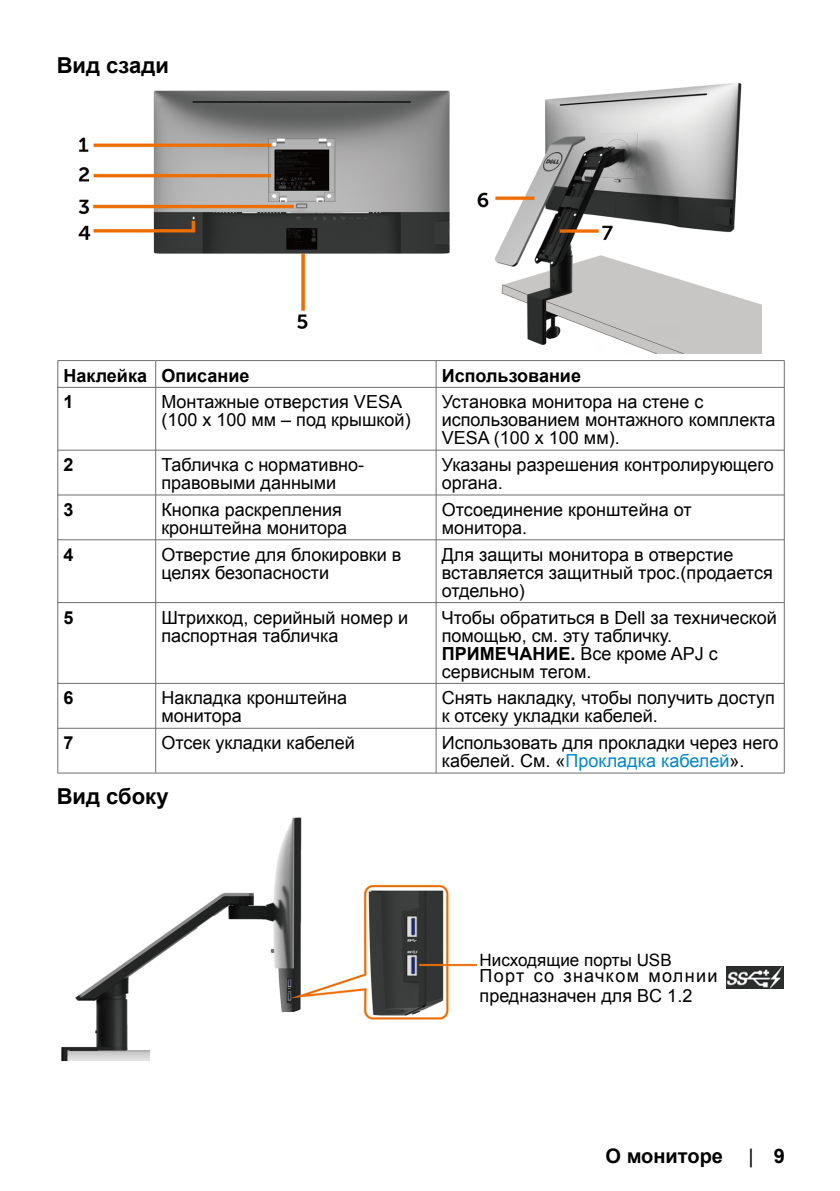
<style>
.page{position:relative;width:840px;height:1191px;background:#fff}
.page>*{position:absolute;margin:0;border:0;box-sizing:border-box;transform-origin:0 0}
.Head4{font:700 22px "Arial";color:#000}
.t1{font:700 20px "Arial";color:#000}
.t2{font:20px "Arial";color:#000}
.Callout{font:18px/18px "Arial";color:#000}
.Paragraph{font:18px/18px "Arial";color:#000}
.table_paragraph{font:18px/19.8px "Arial";letter-spacing:.05em;color:#000}
.Callout_Head{font:700 18px "Arial";color:#000}
.Callout-2{font:700 18px "Arial";color:#000}
.Callout-3{font:17px "Arial";color:#000}
.s1{font-weight:700}
.s2{color:#0087cb}
</style>
<div class="page">
<img style="left:78px;top:82px;width:683px;height:272px">
<hr style="left:57px;top:360px;width:98px;height:1px;background:#6d6e71">
<svg style="left:57px;top:361px;width:1px;height:26px"></svg>
<hr style="left:155px;top:360px;width:281px;height:1px;background:#6d6e71">
<svg style="left:155px;top:361px;width:1px;height:26px"></svg>
<hr style="left:436px;top:360px;width:348px;height:1px;background:#6d6e71">
<svg style="left:435px;top:361px;width:1px;height:26px"></svg>
<svg style="left:783px;top:361px;width:1px;height:26px"></svg>
<hr style="left:57px;top:387px;width:99px;height:1px;background:#6d6e71">
<hr style="left:57px;top:387px;width:1px;height:63px;background:#6d6e71">
<hr style="left:155px;top:387px;width:281px;height:1px;background:#6d6e71">
<hr style="left:155px;top:388px;width:1px;height:62px;background:#6d6e71">
<hr style="left:435px;top:387px;width:349px;height:1px;background:#6d6e71">
<hr style="left:435px;top:388px;width:1px;height:62px;background:#6d6e71">
<hr style="left:783px;top:387px;width:1px;height:63px;background:#6d6e71">
<hr style="left:57px;top:450px;width:99px;height:1px;background:#6d6e71">
<hr style="left:57px;top:450px;width:1px;height:45px;background:#6d6e71">
<hr style="left:155px;top:450px;width:281px;height:1px;background:#6d6e71">
<hr style="left:155px;top:450px;width:1px;height:44px;background:#6d6e71">
<hr style="left:435px;top:450px;width:349px;height:1px;background:#6d6e71">
<hr style="left:435px;top:450px;width:1px;height:44px;background:#6d6e71">
<hr style="left:783px;top:450px;width:1px;height:45px;background:#6d6e71">
<hr style="left:57px;top:494px;width:99px;height:1px;background:#6d6e71">
<hr style="left:57px;top:495px;width:1px;height:45px;background:#6d6e71">
<hr style="left:155px;top:494px;width:281px;height:1px;background:#6d6e71">
<hr style="left:155px;top:495px;width:1px;height:44px;background:#6d6e71">
<hr style="left:435px;top:494px;width:349px;height:1px;background:#6d6e71">
<hr style="left:435px;top:495px;width:1px;height:44px;background:#6d6e71">
<hr style="left:783px;top:495px;width:1px;height:45px;background:#6d6e71">
<hr style="left:57px;top:539px;width:99px;height:1px;background:#6d6e71">
<hr style="left:57px;top:540px;width:1px;height:62px;background:#6d6e71">
<hr style="left:155px;top:539px;width:281px;height:1px;background:#6d6e71">
<hr style="left:155px;top:540px;width:1px;height:62px;background:#6d6e71">
<hr style="left:435px;top:539px;width:349px;height:1px;background:#6d6e71">
<hr style="left:435px;top:540px;width:1px;height:62px;background:#6d6e71">
<hr style="left:783px;top:540px;width:1px;height:62px;background:#6d6e71">
<hr style="left:57px;top:602px;width:99px;height:1px;background:#6d6e71">
<hr style="left:57px;top:602px;width:1px;height:81px;background:#6d6e71">
<hr style="left:155px;top:602px;width:281px;height:1px;background:#6d6e71">
<hr style="left:155px;top:603px;width:1px;height:80px;background:#6d6e71">
<hr style="left:435px;top:602px;width:349px;height:1px;background:#6d6e71">
<hr style="left:435px;top:603px;width:1px;height:80px;background:#6d6e71">
<hr style="left:783px;top:602px;width:1px;height:81px;background:#6d6e71">
<hr style="left:57px;top:683px;width:99px;height:1px;background:#6d6e71">
<hr style="left:57px;top:683px;width:1px;height:45px;background:#6d6e71">
<hr style="left:155px;top:683px;width:281px;height:1px;background:#6d6e71">
<hr style="left:155px;top:683px;width:1px;height:45px;background:#6d6e71">
<hr style="left:435px;top:683px;width:349px;height:1px;background:#6d6e71">
<hr style="left:435px;top:683px;width:1px;height:45px;background:#6d6e71">
<hr style="left:783px;top:683px;width:1px;height:45px;background:#6d6e71">
<hr style="left:57px;top:728px;width:99px;height:1px;background:#6d6e71">
<hr style="left:57px;top:728px;width:1px;height:44px;background:#6d6e71">
<hr style="left:155px;top:728px;width:281px;height:1px;background:#6d6e71">
<hr style="left:155px;top:728px;width:1px;height:44px;background:#6d6e71">
<hr style="left:435px;top:728px;width:349px;height:1px;background:#6d6e71">
<hr style="left:435px;top:728px;width:1px;height:44px;background:#6d6e71">
<hr style="left:783px;top:728px;width:1px;height:44px;background:#6d6e71">
<hr style="left:57px;top:772px;width:98px;height:1px;background:#6d6e71">
<hr style="left:155px;top:772px;width:281px;height:1px;background:#6d6e71">
<hr style="left:436px;top:772px;width:348px;height:1px;background:#6d6e71">
<img style="left:61px;top:817px;width:415px;height:243px">
<img style="left:726px;top:966px;width:56px;height:23px">
<p class="Head4" style="left:57px;top:50px;width:114px">Вид сзади</p>
<p class="Callout_Head" style="left:63px;top:363px;width:85px">Наклейка</p>
<p class="Callout_Head" style="left:161px;top:363px;width:90px">Описание</p>
<p class="Callout_Head" style="left:441px;top:363px;width:141px">Использование</p>
<p class="Callout-2" style="left:63px;top:390px;width:12px">1</p>
<p class="Paragraph" style="left:161px;top:393px;width:251px">Монтажные отверстия VESA (100 x 100 мм – под крышкой)</p>
<p class="Paragraph" style="left:441px;top:393px;width:335px">Установка монитора на стене с использованием монтажного комплекта<br>VESA (100 x 100 мм).</p>
<p class="Callout-2" style="left:63px;top:453px;width:12px">2</p>
<p class="Callout" style="left:161px;top:456px;width:204px">Табличка с нормативно&shy;правовыми данными</p>
<p class="Callout" style="left:441px;top:456px;width:333px">Указаны разрешения контролирующего органа.</p>
<p class="Callout-2" style="left:63px;top:498px;width:12px">3</p>
<p class="Paragraph" style="left:161px;top:501px;width:187px">Кнопка раскрепления кронштейна монитора</p>
<p class="Paragraph" style="left:441px;top:501px;width:251px">Отсоединение кронштейна от монитора.</p>
<p class="Callout-2" style="left:63px;top:542px;width:12px">4</p>
<p class="Paragraph" style="left:161px;top:546px;width:241px">Отверстие для блокировки в целях безопасности</p>
<p class="Paragraph" style="left:441px;top:546px;width:332px">Для защиты монитора в отверстие вставляется защитный трос.(продается отдельно)</p>
<p class="Callout-2" style="left:63px;top:605px;width:12px">5</p>
<p class="Callout" style="left:161px;top:608px;width:248px">Штрихкод, серийный номер и паспортная табличка</p>
<p class="Callout" style="left:441px;top:608px;width:336px">Чтобы обратиться в Dell за технической помощью, см. эту табличку.</p>
<p class="Callout" style="left:441px;top:644px;width:277px"><span class="s1">ПРИМЕЧАНИЕ.</span> Все кроме APJ с сервисным тегом.</p>
<p class="Callout-2" style="left:63px;top:686px;width:12px">6</p>
<p class="Callout" style="left:161px;top:689px;width:187px">Накладка кронштейна монитора</p>
<p class="Callout" style="left:441px;top:689px;width:334px">Снять накладку, чтобы получить доступ к отсеку укладки кабелей.</p>
<p class="Callout-2" style="left:63px;top:731px;width:12px">7</p>
<p class="Callout" style="left:161px;top:734px;width:195px">Отсек укладки кабелей</p>
<p class="Callout" style="left:441px;top:734px;width:338px">Использовать для прокладки через него кабелей. См. «<span class="s2">Прокладка кабелей</span>».</p>
<p class="Head4" style="left:57px;top:781px;width:113px">Вид сбоку</p>
<p class="Callout-3" style="left:479px;top:949px;width:193px">Нисходящие порты USB</p>
<p class="table_paragraph" style="left:479px;top:966px;width:239px">Порт со значком молнии предназначен для BC 1.2</p>
<p class="t1" style="left:605px;top:1142px;width:119px">О мониторе</p>
<p class="t2" style="left:748px;top:1142px;width:38px">| <span class="s1">9</span></p>
</div>
